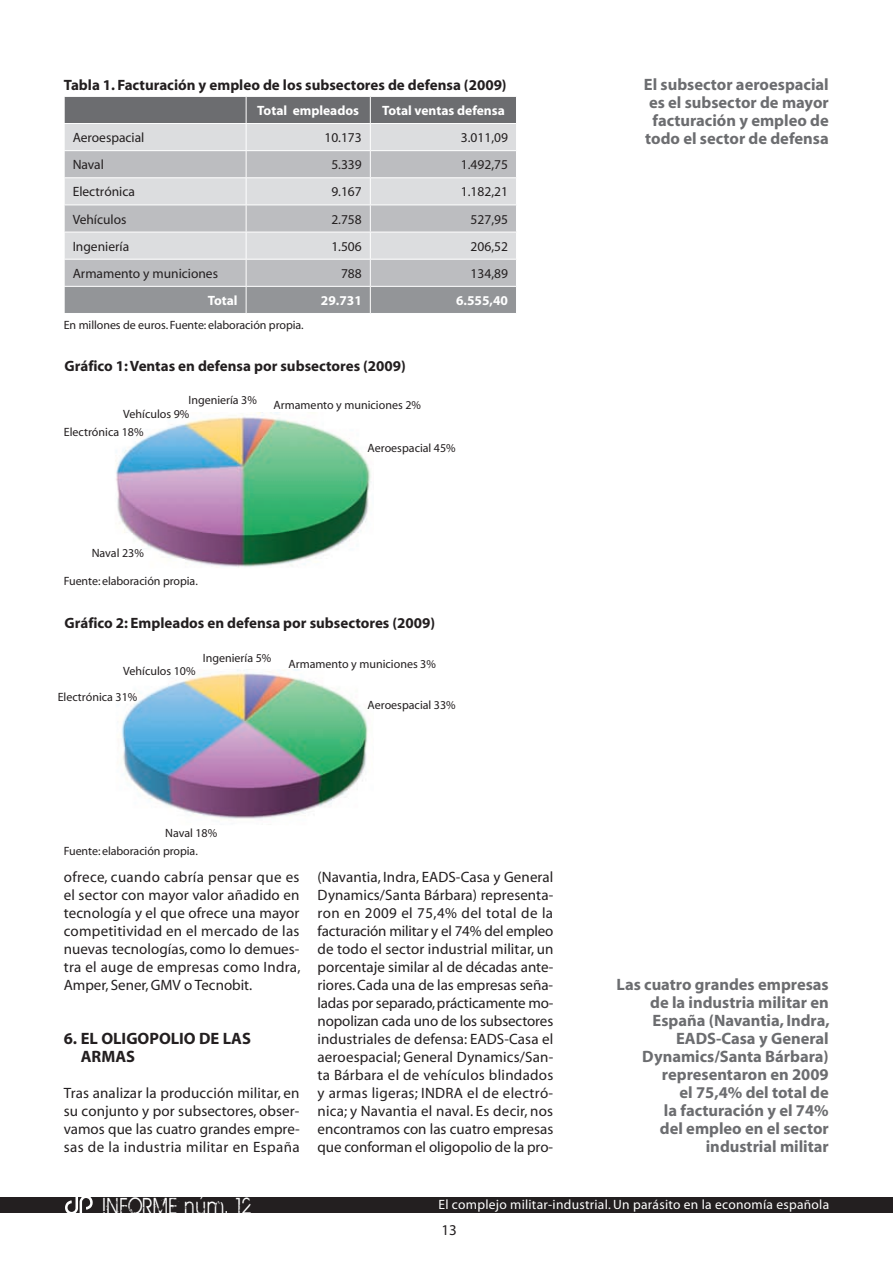
<style>
.page{position:relative;width:893px;height:1263px;background:#fff}
.page>*{position:absolute;margin:0;border:0;box-sizing:border-box;transform-origin:0 0}
.t1{font:25.2px "BIRTHOFAHERO";letter-spacing:.1em;color:#fff;scale:.83 1}
.t2{font:700 16.5px/18px "Myriad";color:#6c6d70;text-align:center}
.t3{font:700 16.5px/18px "Myriad";color:#231f20}
.t4{font:15px/18px "Myriad";letter-spacing:.01em;color:#231f20;text-align:justify}
.t5{font:700 15px "Myriad";color:#231f20}
.t6{font:13.5px "Myriad";color:#231f20}
.t7{font:13.5px "Myriad";letter-spacing:.02em;color:#fff}
.t8{font:700 13.5px "Myriad";color:#fff}
.t9{font:12px "Myriad";color:#231f20}
</style>
<div class="page">
<div style="left:0;top:1197px;width:893px;height:16px;background:#231f20"></div>
<svg style="left:65px;top:1197px;width:28px;height:16px"></svg>
<svg style="left:64px;top:96px;width:452px;height:217px;background:#bbbcbf"></svg>
<img style="left:116px;top:413px;width:255px;height:155px">
<img style="left:121px;top:669px;width:247px;height:150px">
<p class="t5" style="left:64px;top:77px;width:444px">Tabla 1. Facturación y empleo de los subsectores de defensa (2009)</p>
<p class="t8" style="left:257px;top:104px;width:103px">Total empleados</p>
<p class="t8" style="left:382px;top:104px;width:124px">Total ventas defensa</p>
<p class="t6" style="left:73px;top:131px;width:73px">Aeroespacial</p>
<p class="t6" style="left:324px;top:131px;width:39px">10.173</p>
<p class="t6" style="left:461px;top:131px;width:49px">3.011,09</p>
<p class="t6" style="left:73px;top:158px;width:33px">Naval</p>
<p class="t6" style="left:331px;top:158px;width:32px">5.339</p>
<p class="t6" style="left:461px;top:158px;width:49px">1.492,75</p>
<p class="t6" style="left:73px;top:185px;width:64px">Electrónica</p>
<p class="t6" style="left:331px;top:185px;width:32px">9.167</p>
<p class="t6" style="left:461px;top:185px;width:49px">1.182,21</p>
<p class="t6" style="left:73px;top:212px;width:55px">Vehículos</p>
<p class="t6" style="left:331px;top:212px;width:32px">2.758</p>
<p class="t6" style="left:471px;top:212px;width:39px">527,95</p>
<p class="t6" style="left:73px;top:239px;width:58px">Ingeniería</p>
<p class="t6" style="left:331px;top:239px;width:32px">1.506</p>
<p class="t6" style="left:471px;top:239px;width:39px">206,52</p>
<p class="t6" style="left:73px;top:267px;width:147px">Armamento y municiones</p>
<p class="t6" style="left:341px;top:267px;width:22px">788</p>
<p class="t6" style="left:471px;top:267px;width:39px">134,89</p>
<p class="t8" style="left:208px;top:293px;width:31px">Total</p>
<p class="t8" style="left:321px;top:293px;width:42px">29.731</p>
<p class="t8" style="left:456px;top:293px;width:53px">6.555,40</p>
<p class="t9" style="left:64px;top:319px;width:241px">En millones de euros. Fuente: elaboración propia.</p>
<p class="t5" style="left:64px;top:358px;width:343px">Gráfico 1: Ventas en defensa por subsectores (2009)</p>
<p class="t9" style="left:189px;top:394px;width:70px">Ingeniería 3%</p>
<p class="t9" style="left:274px;top:399px;width:149px">Armamento y municiones 2%</p>
<p class="t9" style="left:368px;top:442px;width:90px">Aeroespacial 45%</p>
<p class="t9" style="left:123px;top:408px;width:68px">Vehículos 9%</p>
<p class="t9" style="left:64px;top:426px;width:81px">Electrónica 18%</p>
<p class="t9" style="left:92px;top:547px;width:54px">Naval 23%</p>
<p class="t9" style="left:64px;top:575px;width:136px">Fuente: elaboración propia.</p>
<p class="t5" style="left:64px;top:615px;width:372px">Gráfico 2: Empleados en defensa por subsectores (2009)</p>
<p class="t9" style="left:123px;top:665px;width:74px">Vehículos 10%</p>
<p class="t9" style="left:58px;top:691px;width:81px">Electrónica 31%</p>
<p class="t9" style="left:203px;top:652px;width:70px">Ingeniería 5%</p>
<p class="t9" style="left:289px;top:658px;width:149px">Armamento y municiones 3%</p>
<p class="t9" style="left:368px;top:698px;width:90px">Aeroespacial 33%</p>
<p class="t9" style="left:165px;top:827px;width:54px">Naval 18%</p>
<p class="t9" style="left:64px;top:845px;width:136px">Fuente: elaboración propia.</p>
<p class="t4" style="left:64px;top:869px;width:238px">ofrece, cuando cabría pensar que es el sector con mayor valor añadido en tecnología y el que ofrece una mayor competitividad en el mercado de las nuevas tecnologías, como lo demues&shy;tra el auge de empresas como Indra, Amper, Sener, GMV o Tecnobit.</p>
<p class="t3" style="left:81px;top:1030px;width:172px;text-indent:-17px">6. EL OLIGOPOLIO DE LAS<br>ARMAS</p>
<p class="t4" style="left:64px;top:1085px;width:237px">Tras analizar la producción militar, en su conjunto y por subsectores, obser&shy;vamos que las cuatro grandes empre&shy;sas de la industria militar en España</p>
<p class="t4" style="left:318px;top:869px;width:237px">(Navantia, Indra, EADS-Casa y General Dynamics/Santa Bárbara) representa&shy;ron en 2009 el 75,4% del total de la facturación militar y el 74% del empleo de todo el sector industrial militar, un porcentaje similar al de décadas ante&shy;riores. Cada una de las empresas seña&shy;ladas por separado, prácticamente mo&shy;nopolizan cada uno de los subsectores industriales de defensa: EADS-Casa el aeroespacial; General Dynamics/San&shy;ta Bárbara el de vehículos blindados y armas ligeras; INDR</p>
<p class="t4" style="left:318px;top:1085px;width:237px;text-indent:136px">A el de electró&shy;nica; y Navantia el naval. Es decir, nos encontramos con las cuatro empresas que conforman el oligopolio de la pro-</p>
<p class="t2" style="left:644px;top:76px;width:186px">El subsector aeroespacial es el subsector de mayor facturación y empleo de todo el sector de defensa</p>
<p class="t2" style="left:616px;top:976px;width:215px;text-align:right">Las cuatro grandes empresas de la industria militar en<br>España (Navantia, Indra,<br>EADS-Casa y General<br>Dynamics/Santa Bárbara) representaron en 2009<br>el 75,4% del total de<br>la facturación y el 74%<br>del empleo en el sector industrial militar</p>
<h1 class="t1" style="left:103px;top:1192px;width:180px">INFORME núm. 12</h1>
<p class="t7" style="left:438px;top:1198px;width:392px">El complejo militar-industrial. Un parásito en la economía española</p>
<p class="t4" style="left:441px;top:1222px;width:17px">13</p>
</div>
